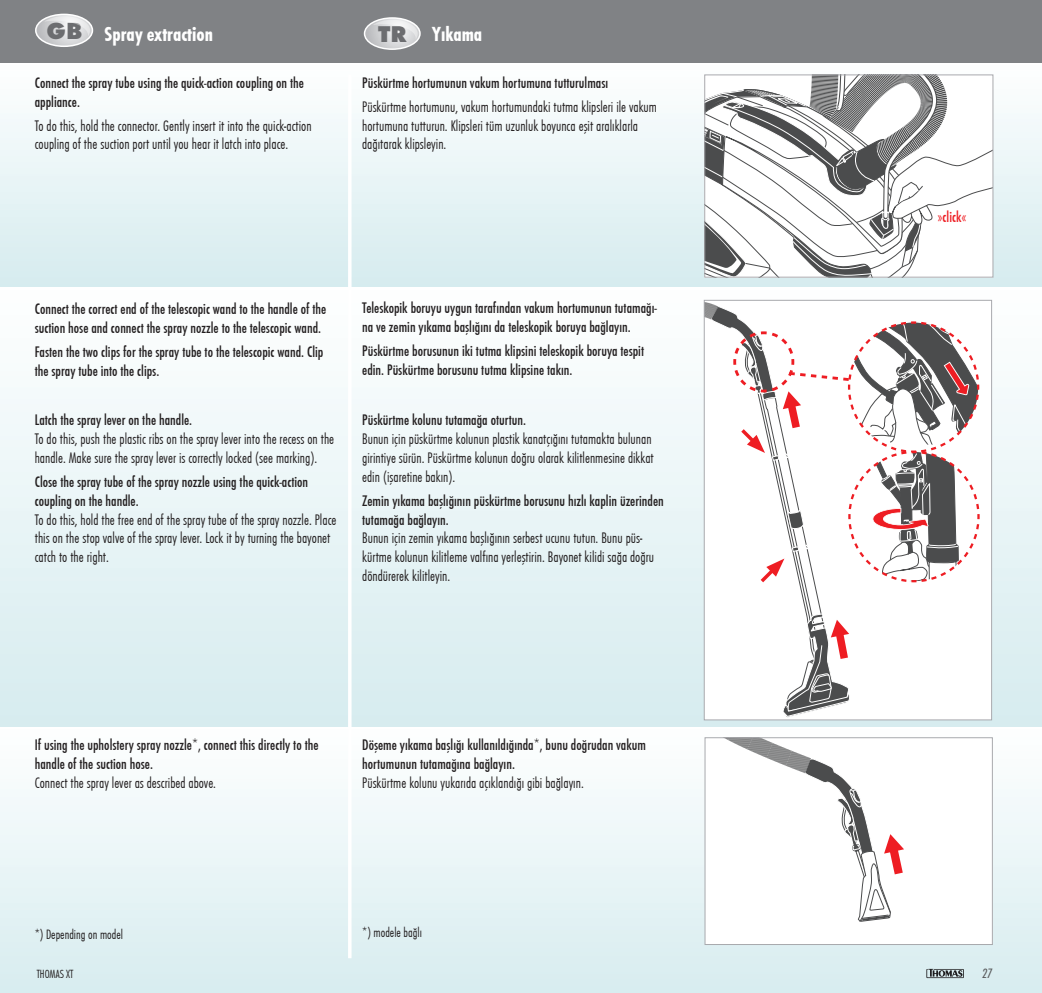
<style>
.page{position:relative;width:1042px;height:993px;background:#fff}
.page>*{position:absolute;margin:0;border:0;box-sizing:border-box;transform-origin:0 0}
.t1{font:800 23.62px "Function";color:#6c6d70}
.t2{font:700 21px "Futura Con";color:#fff}
.t3{font:500 15.75px/18.9px "Futura Con";color:#231f20}
.t4{font:300 15.75px/18.9px "Futura Con";color:#231f20}
.t5{font:500 15.75px "Futura Con";color:#ee1d23}
.t6{font:300 14px "Futura Con";color:#231f20}
.t7{font:14px "Futura Con Boo Obl";color:#57585a}
.t8{font:300 12.25px "Futura Con";color:#231f20}
.s1{font-family:"Function";font-weight:800;font-size:24.15px;color:#6c6d70}
</style>
<div class="page">
<div style="left:0;top:0;width:1042px;height:63px;background:#808285"></div>
<div style="left:0;top:63px;width:1042px;height:225px;background:linear-gradient(to bottom,#feffff,#d5ebee)"></div>
<div style="left:0;top:288px;width:1042px;height:449px;background:linear-gradient(to bottom,#feffff,#d5ebee)"></div>
<div style="left:0;top:727px;width:1042px;height:265px;background:linear-gradient(to bottom,#feffff,#d7ecef)"></div>
<svg style="left:0;top:63px;width:1px;height:225px"></svg>
<svg style="left:0;top:290px;width:1px;height:437px"></svg>
<svg style="left:0;top:727px;width:1px;height:265px"></svg>
<div style="left:35px;top:14px;width:58px;height:33px;border:2px solid #fff;border-radius:50%"></div>
<svg style="left:36px;top:14px;width:56px;height:32px"></svg>
<div style="left:364px;top:17px;width:57px;height:33px;border:1px solid #fff;border-radius:50%"></div>
<svg style="left:364px;top:18px;width:56px;height:31px"></svg>
<div style="left:704px;top:300px;width:287px;height:419px;background:#fff"></div>
<svg style="left:704px;top:301px;width:276px;height:416px"></svg>
<div style="left:705px;top:737px;width:287px;height:207px;background:#fff"></div>
<svg style="left:726px;top:739px;width:178px;height:183px"></svg>
<div style="left:704px;top:737px;width:289px;height:207px;border:1px solid #a8a9ad"></div>
<svg style="left:706px;top:76px;width:285px;height:199px"></svg>
<div style="left:704px;top:74px;width:289px;height:203px;border:1px solid #a8a9ad"></div>
<hr style="left:348px;top:74px;width:3px;height:883px;background:#fff">
<svg style="left:926px;top:968px;width:38px;height:9px"></svg>
<h2 class="t2" style="left:47px;top:19px;width:168px"><span class="s1">GB</span> Spray extraction</h2>
<p class="t3" style="left:35px;top:72px;width:271px">Connect the spray tube using the quick-action coupling on the appliance.</p>
<p class="t4" style="left:35px;top:115px;width:278px">To do this, hold the connector. Gently insert it into the quick-action coupling of the suction port until you hear it latch into place.</p>
<h1 class="t1" style="left:378px;top:20px;width:31px">TR</h1>
<h2 class="t2" style="left:432px;top:19px;width:52px">Yıkama</h2>
<p class="t3" style="left:362px;top:72px;width:248px">Püskürtme hortumunun vakum hortumuna tutturulması</p>
<p class="t4" style="left:362px;top:96px;width:296px">Püskürtme hortumunu, vakum hortumundaki tutma klipsleri ile vakum hortumuna tutturun. Klipsleri tüm uzunluk boyunca eşit aralıklarla dağıtarak klipsleyin.</p>
<p class="t3" style="left:35px;top:298px;width:293px">Connect the correct end of the telescopic wand to the handle of the suction hose and connect the spray nozzle to the telescopic wand.</p>
<p class="t3" style="left:35px;top:341px;width:290px">Fasten the two clips for the spray tube to the telescopic wand. Clip the spray tube into the clips.</p>
<p class="t3" style="left:35px;top:409px;width:159px">Latch the spray lever on the handle.</p>
<p class="t4" style="left:35px;top:428px;width:301px">To do this, push the plastic ribs on the spray lever into the recess on the handle. Make sure the spray lever is correctly locked (see marking).</p>
<p class="t3" style="left:35px;top:471px;width:275px">Close the spray tube of the spray nozzle using the quick-action coupling on the handle.</p>
<p class="t4" style="left:35px;top:509px;width:303px">To do this, hold the free end of the spray tube of the spray nozzle. Place this on the stop valve of the spray lever. Lock it by turning the bayonet catch to the right.</p>
<p class="t3" style="left:362px;top:298px;width:296px">Teleskopik boruyu uygun tarafından vakum hortumunun tutamağı&shy;na ve zemin yıkama başlığını da teleskopik boruya bağlayın.</p>
<p class="t3" style="left:362px;top:340px;width:283px">Püskürtme borusunun iki tutma klipsini teleskopik boruya tespit edin. Püskürtme borusunu tutma klipsine takın.</p>
<p class="t3" style="left:362px;top:409px;width:165px">Püskürtme kolunu tutamağa oturtun.</p>
<p class="t4" style="left:362px;top:428px;width:293px">Bunun için püskürtme kolunun plastik kanatçığını tutamakta bulunan girintiye sürün. Püskürtme kolunun doğru olarak kilitlenmesine dikkat edin (işaretine bakın).</p>
<p class="t3" style="left:362px;top:490px;width:303px">Zemin yıkama başlığının püskürtme borusunu hızlı kaplin üzerinden tutamağa bağlayın.</p>
<p class="t4" style="left:362px;top:528px;width:293px">Bunun için zemin yıkama başlığının serbest ucunu tutun. Bunu püs&shy;kürtme kolunun kilitleme valfına yerleştirin. Bayonet kilidi sağa doğru döndürerek kilitleyin.</p>
<p class="t3" style="left:35px;top:734px;width:285px">If using the upholstery spray nozzle*, connect this directly to the handle of the suction hose.</p>
<p class="t4" style="left:35px;top:772px;width:183px">Connect the spray lever as described above.</p>
<p class="t3" style="left:362px;top:734px;width:285px">Döşeme yıkama başlığı kullanıldığında*, bunu doğrudan vakum hortumunun tutamağına bağlayın.</p>
<p class="t4" style="left:362px;top:772px;width:223px">Püskürtme kolunu yukarıda açıklandığı gibi bağlayın.</p>
<p class="t6" style="left:35px;top:924px;width:90px">*) Depending on model</p>
<p class="t6" style="left:362px;top:922px;width:61px">*) modele bağlı</p>
<p class="t5" style="left:937px;top:206px;width:31px">»click«</p>
<p class="t8" style="left:37px;top:965px;width:38px">THOMAS XT</p>
<p class="t7" style="left:982px;top:963px;width:12px">27</p>
</div>
